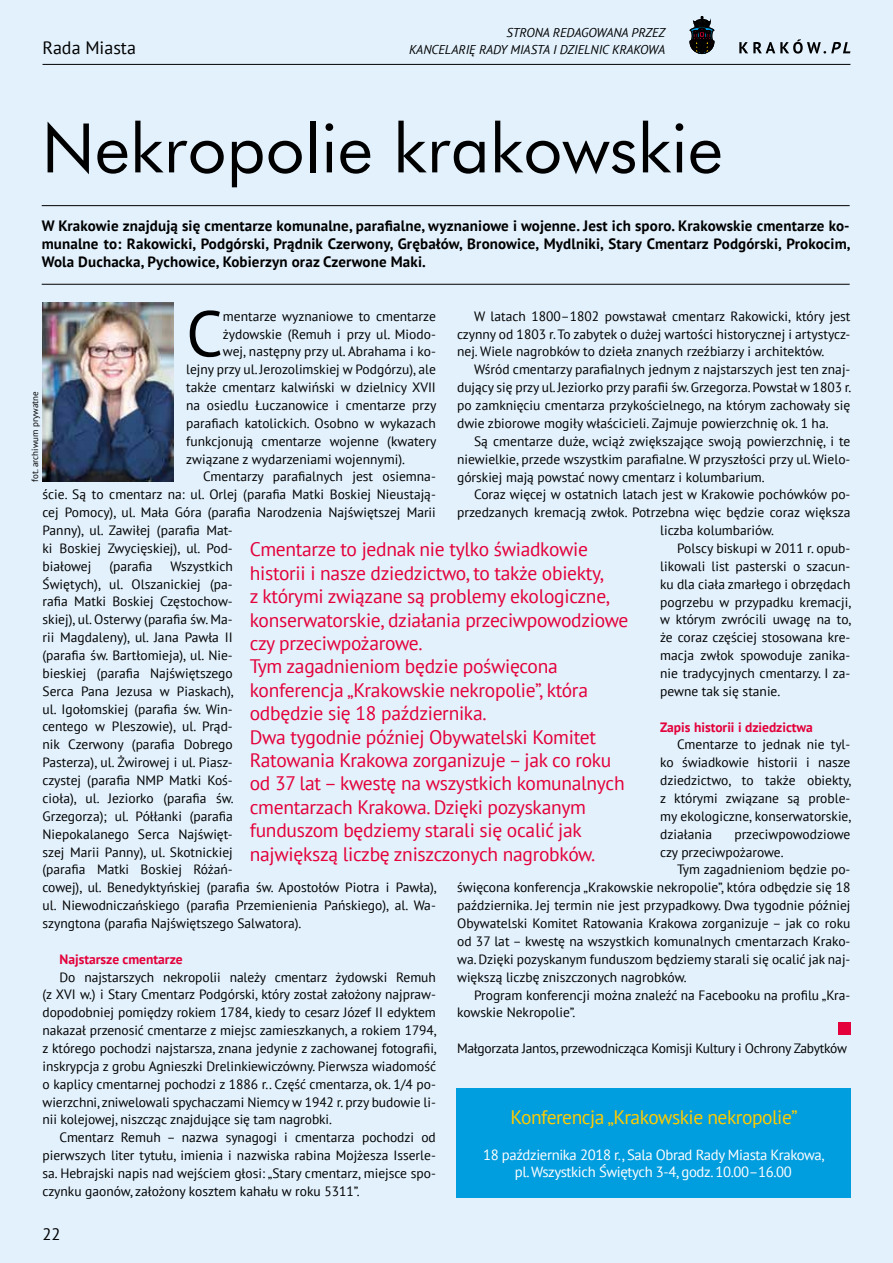
<style>
.page{position:relative;width:893px;height:1263px;background:#e2f1fc}
.page>*{position:absolute;margin:0;border:0;box-sizing:border-box;transform-origin:0 0}
.t1{font:66.6px "Futura PL";color:#000}
.t2{font:64.5px "PT Sans";color:#000}
.t3{font:19.5px/23.4px "PT Sans";letter-spacing:-.015em;color:#e4003a}
.t4{font:19.5px "PT Sans";letter-spacing:-.025em;color:#fc0}
.t5{font:18px "PT Sans";color:#000}
.t6{font:16.5px "PT Sans";color:#000}
.t7{font:700 15px/17.9px "PT Sans";letter-spacing:.01em;color:#000;text-align:justify}
.t8{font:14.7px/17.7px "PT Sans";letter-spacing:-.025em;color:#fff;text-align:center}
.t9{font:13.5px/17.9px "PT Sans";color:#000;text-align:justify}
.t10{font:13.5px "PT Sans";letter-spacing:-.02em;color:#000}
.t11{font:700 13.5px "PT Sans";color:#e4003a}
.t12{font:italic 12.75px/16.4px "PT Sans";color:#000;text-align:right}
.t13{font:9px "PT Sans";color:#000}
</style>
<div class="page">
<hr style="left:43px;top:64px;width:807px;height:1px;background:#000">
<svg style="left:689px;top:16px;width:26px;height:38px"></svg>
<svg style="left:739px;top:39px;width:111px;height:15px"></svg>
<div style="left:838px;top:1022px;width:12px;height:13px;background:#e4003a"></div>
<hr style="left:42px;top:205px;width:808px;height:1px;background:#000">
<hr style="left:42px;top:284px;width:808px;height:1px;background:#000">
<img style="left:43px;top:303px;width:130px;height:179px">
<div style="left:456px;top:1089px;width:394px;height:109px;background:#009ddf"></div>
<h3 class="t5" style="left:43px;top:36px;width:95px">Rada Miasta</h3>
<p class="t12" style="left:409px;top:24px;width:257px">STRONA REDAGOWANA PRZEZ<br>KANCELARIĘ RADY MIASTA I DZIELNIC KRAKOWA</p>
<h1 class="t1" style="left:42px;top:106px;width:683px">Nekropolie krakowskie</h1>
<p class="t7" style="left:42px;top:217px;width:810px">W Krakowie znajdują się cmentarze komunalne, parafialne, wyznaniowe i wojenne. Jest ich sporo. Krakowskie cmentarze ko&shy;munalne to: Rakowicki, Podgórski, Prądnik Czerwony, Grębałów, Bronowice, Mydlniki, Stary Cmentarz Podgórski, Prokocim, Wola Duchacka, Pychowice, Kobierzyn oraz Czerwone Maki.</p>
<h2 class="t2" style="left:186px;top:292px;width:38px">C</h2>
<p class="t9" style="left:223px;top:307px;width:214px">mentarze wyznaniowe to cmentarze</p>
<p class="t9" style="left:457px;top:307px;width:395px;text-indent:17px">W latach 1800–1802 powstawał cmentarz Rakowicki, który jest czynny od 1803 r. To zabytek o dużej wartości historycznej i artystycz&shy;nej. Wiele nagrobków to dzieła znanych rzeźbiarzy i architektów.</p>
<p class="t9" style="left:457px;top:360px;width:396px;text-indent:17px">Wśród cmentarzy parafialnych jednym z najstarszych jest ten znaj&shy;dujący się przy ul. Jeziorko przy parafii św. Grzegorza. Powstał w 1803 r. po zamknięciu cmentarza przykościelnego, na którym zachowały się dwie zbiorowe mogiły właścicieli. Zajmuje powierzchnię ok. 1 ha.</p>
<p class="t9" style="left:457px;top:432px;width:395px;text-indent:17px">Są cmentarze duże, wciąż zwiększające swoją powierzchnię, i te niewielkie, przede wszystkim parafialne. W przyszłości przy ul. Wielo&shy;górskiej mają powstać nowy cmentarz i kolumbarium.</p>
<p class="t9" style="left:474px;top:485px;width:378px">Coraz więcej w ostatnich latach jest w Krakowie pochówków po-</p>
<p class="t9" style="left:457px;top:503px;width:395px">przedzanych kremacją zwłok. Potrzebna więc będzie coraz większa</p>
<p class="t9" style="left:660px;top:521px;width:116px">liczba kolumbariów.</p>
<p class="t9" style="left:677px;top:539px;width:175px">Polscy biskupi w 2011 r. opub-</p>
<p class="t9" style="left:660px;top:557px;width:192px">likowali list pasterski o szacun-</p>
<p class="t9" style="left:660px;top:575px;width:192px">ku dla ciała zmarłego i obrzędach</p>
<p class="t9" style="left:660px;top:593px;width:193px">pogrzebu w przypadku kremacji,</p>
<p class="t9" style="left:660px;top:610px;width:193px">w którym zwrócili uwagę na to,</p>
<p class="t9" style="left:660px;top:628px;width:192px">że coraz częściej stosowana kre-</p>
<p class="t9" style="left:660px;top:646px;width:192px">macja zwłok spowoduje zanika-</p>
<p class="t9" style="left:660px;top:664px;width:192px">nie tradycyjnych cmentarzy. I za-</p>
<p class="t9" style="left:660px;top:682px;width:122px">pewne tak się stanie.</p>
<p class="t11" style="left:660px;top:718px;width:154px">Zapis historii i dziedzictwa</p>
<p class="t9" style="left:660px;top:735px;width:193px;text-indent:17px">Cmentarze to jednak nie tyl&shy;ko świadkowie historii i nasze dziedzictwo, to także obiekty, z którymi związane są proble&shy;my ekologiczne, konserwatorskie, działania</p>
<p class="t9" style="left:223px;top:324px;width:214px">żydowskie (Remuh i przy ul. Miodo-</p>
<p class="t9" style="left:223px;top:342px;width:214px">wej, następny przy ul. Abrahama i ko-</p>
<p class="t9" style="left:186px;top:360px;width:251px">lejny przy ul. Jerozolimskiej w Podgórzu), ale</p>
<p class="t9" style="left:186px;top:378px;width:251px">także cmentarz kalwiński w dzielnicy XVII</p>
<p class="t9" style="left:186px;top:396px;width:252px">na osiedlu Łuczanowice i cmentarze przy</p>
<p class="t9" style="left:186px;top:414px;width:251px">parafiach katolickich. Osobno w wykazach</p>
<p class="t9" style="left:186px;top:432px;width:252px">funkcjonują cmentarze wojenne (kwatery</p>
<p class="t9" style="left:186px;top:450px;width:220px">związane z wydarzeniami wojennymi).</p>
<p class="t9" style="left:203px;top:467px;width:234px">Cmentarzy parafialnych jest osiemna-</p>
<p class="t9" style="left:43px;top:485px;width:395px">ście. Są to cmentarz na: ul. Orlej (parafia Matki Boskiej Nieustają-</p>
<p class="t9" style="left:43px;top:503px;width:395px">cej Pomocy), ul. Mała Góra (parafia Narodzenia Najświętszej Marii</p>
<p class="t9" style="left:43px;top:521px;width:192px">Panny), ul. Zawiłej (parafia Mat-</p>
<p class="t9" style="left:43px;top:539px;width:192px">ki Boskiej Zwycięskiej), ul. Pod-</p>
<p class="t9" style="left:43px;top:557px;width:50px">białowej</p>
<p class="t9" style="left:110px;top:557px;width:45px">(parafia</p>
<p class="t13" style="left:29px;top:482px;width:92px;rotate:-90deg">fot. archiwum prywatne</p>
<p class="t3" style="left:250px;top:537px;width:380px">Cmentarze to jednak nie tylko świadkowie historii i nasze dziedzictwo, to także obiekty,<br>z którymi związane są problemy ekologiczne, konserwatorskie, działania przeciwpowodziowe czy przeciwpożarowe.<br>Tym zagadnieniom będzie poświęcona konferencja „Krakowskie nekropolie”, która odbędzie się 18 października.<br>Dwa tygodnie później Obywatelski Komitet Ratowania Krakowa zorganizuje – jak co roku od 37 lat – kwestę na wszystkich komunalnych cmentarzach Krakowa. Dzięki pozyskanym funduszom będziemy starali się ocalić jak największą liczbę zniszczonych nagrobków.</p>
<p class="t9" style="left:43px;top:557px;width:396px;text-align:left;text-indent:128px">Wszystkich<br>Świętych), ul. Olszanickiej (pa-<br>rafia Matki Boskiej Częstochow-<br>skiej), ul. Osterwy (parafia św. Ma-<br>rii Magdaleny), ul. Jana Pawła II<br>(parafia św. Bartłomieja), ul. Nie-<br>bieskiej (parafia Najświętszego<br>Serca Pana Jezusa w Piaskach),<br>ul. Igołomskiej (parafia św. Win-<br>centego w Pleszowie), ul. Prąd-<br>nik Czerwony (parafia Dobrego<br>Pasterza), ul. Żwirowej i ul. Piasz-<br>czystej (parafia NMP Matki Koś-<br>cioła), ul. Jeziorko (parafia św.<br>Grzegorza); ul. Półłanki (parafia<br>Niepokalanego Serca Najświęt-<br>szej Marii Panny), ul. Skotnickiej<br>(parafia Matki Boskiej Różań-<br>cowej), ul. Benedyktyńskiej (parafia św. Apostołów Piotra i Pawła), ul. Niewodniczańskiego (parafia Przemienienia Pańskiego), al. Wa&shy;szyngtona (parafia Najświętszego Salwatora).</p>
<p class="t11" style="left:60px;top:950px;width:125px">Najstarsze cmentarze</p>
<p class="t9" style="left:43px;top:967px;width:396px;text-indent:17px">Do najstarszych nekropolii należy cmentarz żydowski Remuh (z XVI w.) i Stary Cmentarz Podgórski, który został założony najpraw&shy;dopodobniej pomiędzy rokiem 1784, kiedy to cesarz Józef II edyktem nakazał przenosić cmentarze z miejsc zamieszkanych, a rokiem 1794, z którego pochodzi najstarsza, znana jedynie z zachowanej fotografii, inskrypcja z grobu Agnieszki Drelinkiewiczówny. Pierwsza wiadomość o kaplicy cmentarnej pochodzi z 1886 r.. Część cmentarza, ok. 1/4 po&shy;wierzchni, zniwelowali spychaczami Niemcy w 1942 r. przy budowie li&shy;nii kolejowej, niszcząc znajdujące się tam nagrobki.</p>
<p class="t9" style="left:43px;top:1128px;width:395px;text-indent:17px">Cmentarz Remuh – nazwa synagogi i cmentarza pochodzi od pierwszych liter tytułu, imienia i nazwiska rabina Mojżesza Isserle&shy;sa. Hebrajski napis nad wejściem głosi: „Stary cmentarz, miejsce spo&shy;czynku gaonów, założony kosztem kahału w roku 5311”.</p>
<p class="t9" style="left:660px;top:825px;width:192px;text-indent:74px">przeciwpowodziowe czy przeciwpożarowe.</p>
<p class="t9" style="left:457px;top:860px;width:395px;text-indent:220px">Tym zagadnieniom będzie po&shy;święcona konferencja „Krakowskie nekropolie”, która odbędzie się 18 października. Jej termin nie jest przypadkowy. Dwa tygodnie później Obywatelski Komitet Ratowania Krakowa zorganizuje – jak co roku od 37 lat – kwestę na wszystkich komunalnych cmentarzach Krako&shy;wa. Dzięki pozyskanym funduszom będziemy starali się ocalić jak naj&shy;większą liczbę zniszczonych nagrobków.</p>
<p class="t9" style="left:457px;top:985px;width:395px;text-indent:17px">Program konferencji można znaleźć na Facebooku na profilu „Kra&shy;kowskie Nekropolie”.</p>
<p class="t10" style="left:457px;top:1039px;width:391px">Małgorzata Jantos, przewodnicząca Komisji Kultury i Ochrony Zabytków</p>
<h3 class="t4" style="left:511px;top:1105px;width:289px">Konferencja „Krakowskie nekropolie”</h3>
<p class="t8" style="left:483px;top:1145px;width:343px">18 października 2018 r., Sala Obrad Rady Miasta Krakowa, pl. Wszystkich Świętych 3-4, godz. 10.00–16.00</p>
<p class="t6" style="left:43px;top:1223px;width:19px">22</p>
</div>
